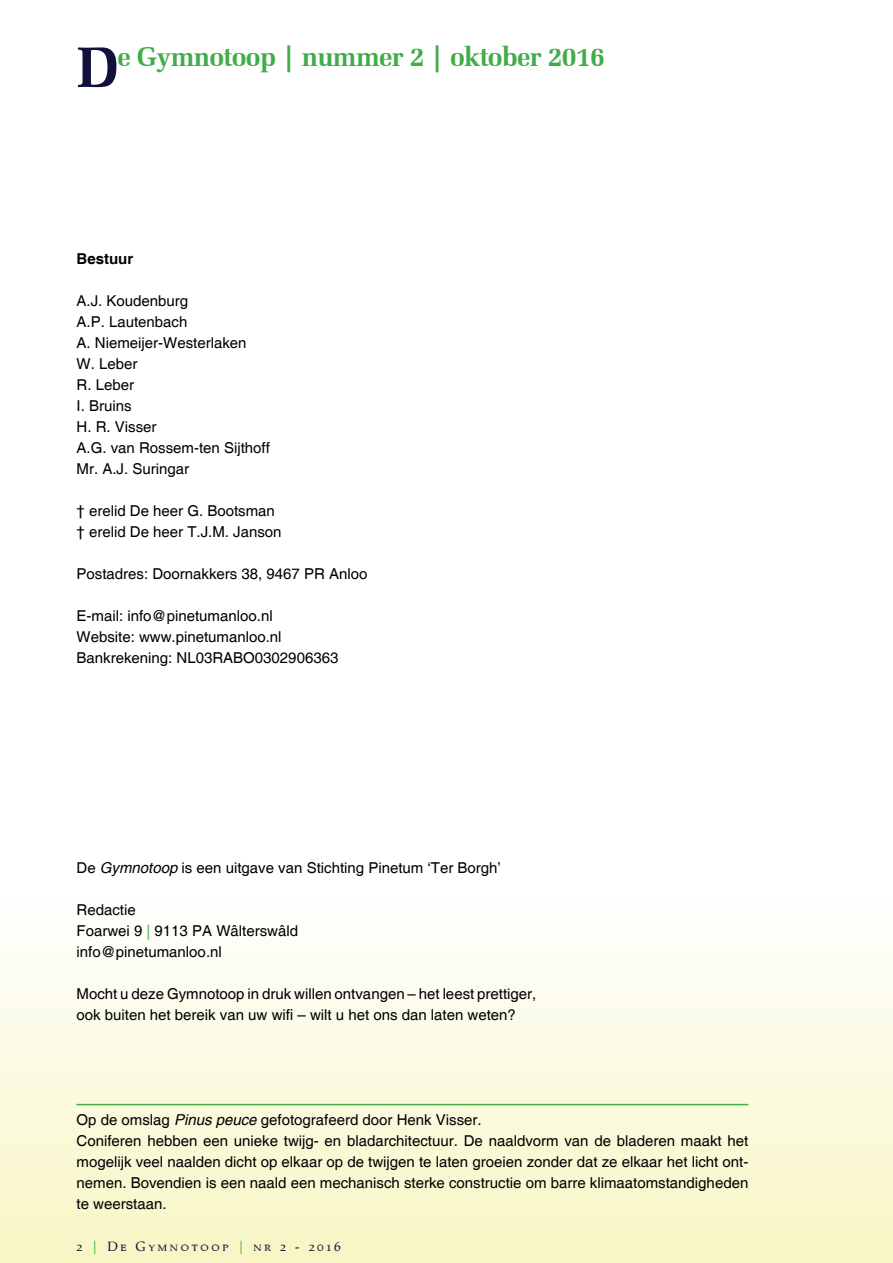
<style>
.page{position:relative;width:893px;height:1263px;background:#fff}
.page>*{position:absolute;margin:0;border:0;box-sizing:border-box;transform-origin:0 0}
.t1{font:700 27px "Zapf Elliptical 711 BT";letter-spacing:-.025em;color:#41ad49}
.t2{font:15px/21px "Helvetica";color:#000}
.t3{font:700 15px "Helvetica";color:#000}
.t4{font:13.5px "Palatino Small Caps";letter-spacing:.2em;color:#10113c}
.s1{font-size:57.6px;color:#10113c}
.s2{font-style:italic}
.s3{color:#41ad49}
</style>
<div class="page">
<div style="left:0;top:897px;width:893px;height:366px;background:linear-gradient(to bottom,#fefefe,#f7f6c4)"></div>
<hr style="left:892px;top:0;width:1px;height:1263px;background:#f8f6c1">
<hr style="left:77px;top:1104px;width:671px;height:1px;background:#41ad49">
<h1 class="t1" style="left:77px;top:41px;width:530px"><span class="s1">D</span>e Gymnotoop | nummer 2 | oktober 2016</h1>
<p class="t3" style="left:77px;top:250px;width:58px">Bestuur</p>
<p class="t2" style="left:77px;top:291px;width:195px">A.J. Koudenburg<br>A.P. Lautenbach<br>A. Niemeijer-Westerlaken<br>W. Leber<br>R. Leber<br>I. Bruins<br>H. R. Visser<br>A.G. van Rossem-ten Sijthoff<br>Mr. A.J. Suringar</p>
<p class="t2" style="left:77px;top:501px;width:207px">† erelid De heer G. Bootsman † erelid De heer T.J.M. Janson</p>
<p class="t2" style="left:77px;top:564px;width:292px">Postadres: Doornakkers 38, 9467 PR Anloo</p>
<p class="t2" style="left:77px;top:606px;width:263px">E-mail: info@pinetumanloo.nl<br>Website: www.pinetumanloo.nl<br>Bankrekening: NL03RABO0302906363</p>
<p class="t2" style="left:77px;top:858px;width:426px">De <span class="s2">Gymnotoop</span> is een uitgave van Stichting Pinetum ‘Ter Borgh’</p>
<p class="t2" style="left:77px;top:900px;width:223px">Redactie<br>Foarwei 9 <span class="s3">|</span> 9113 PA Wâlterswâld info@pinetumanloo.nl</p>
<p class="t2" style="left:77px;top:984px;width:461px">Mocht u deze Gymnotoop in druk willen ontvangen – het leest prettiger, ook buiten het bereik van uw wifi – wilt u het ons dan laten weten?</p>
<p class="t2" style="left:77px;top:1110px;width:673px">Op de omslag <span class="s2">Pinus peuce</span> gefotografeerd door Henk Visser.<br>Coniferen hebben een unieke twijg- en bladarchitectuur. De naaldvorm van de bladeren maakt het mogelijk veel naalden dicht op elkaar op de twijgen te laten groeien zonder dat ze elkaar het licht ont&shy;nemen. Bovendien is een naald een mechanisch sterke constructie om barre klimaatomstandigheden te weerstaan.</p>
<p class="t4" style="left:77px;top:1238px;width:266px">2 <span class="s3">|</span> De Gymnotoop <span class="s3">|</span> nr 2 - 2016</p>
</div>
